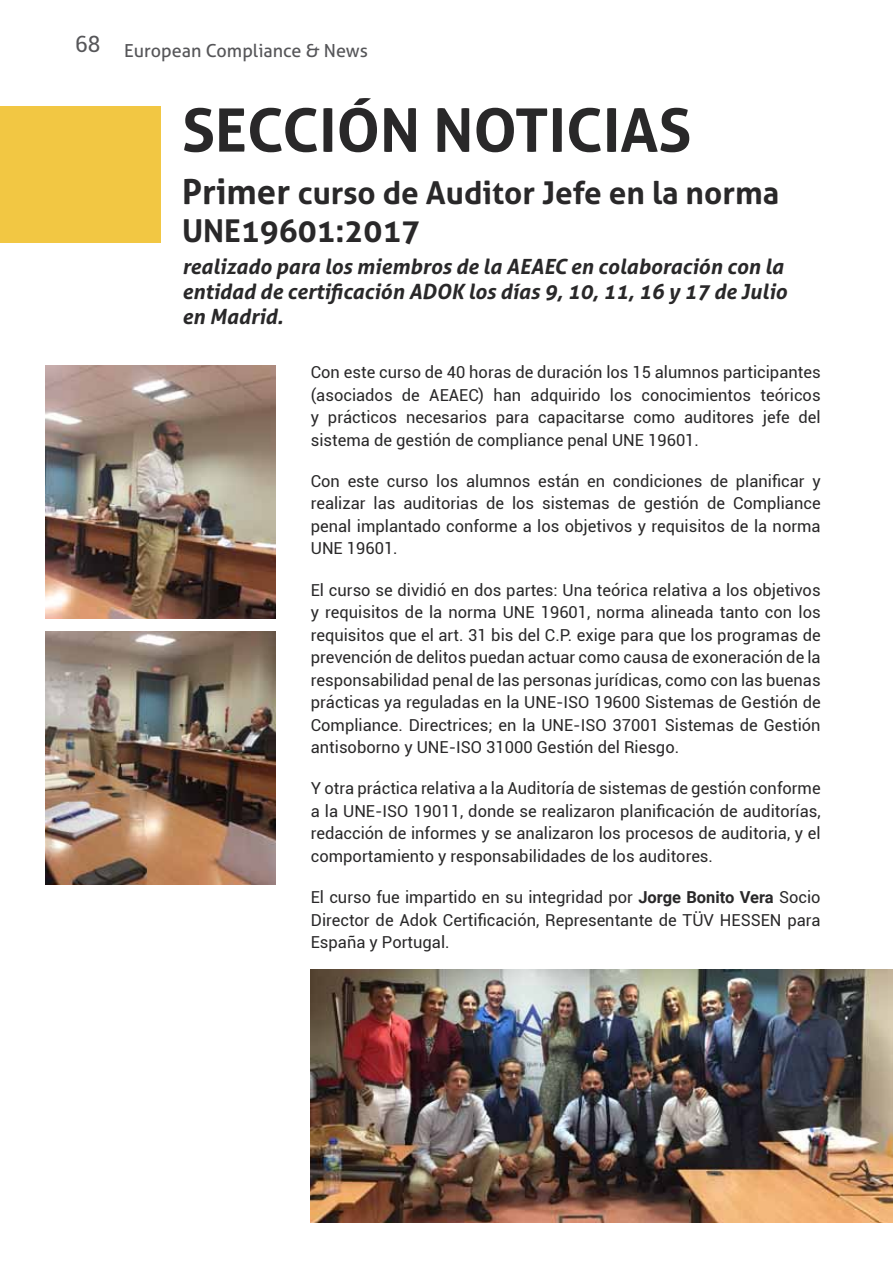
<style>
.page{position:relative;width:893px;height:1263px;background:#fff}
.page>*{position:absolute;margin:0;border:0;box-sizing:border-box;transform-origin:0 0}
.t1{font:700 60px "Aller";color:#292829}
.t2{font:700 31.5px/37.8px "Aller";color:#292829}
.t3{font:italic 700 21px/25.2px "Aller";color:#292829}
.t4{font:18px "Aller";color:#565659}
.t5{font:16.5px/22.5px "Roboto";color:#292829;text-align:justify}
.s1{font-size:34.5px}
.s2{font-weight:700}
</style>
<div class="page">
<img style="left:311px;top:969px;width:582px;height:253px">
<div style="left:0;top:106px;width:161px;height:136px;background:#f2c743"></div>
<img style="left:45px;top:366px;width:231px;height:253px">
<img style="left:45px;top:631px;width:231px;height:253px">
<p class="t4" style="left:75px;top:40px;width:294px"><sup>68</sup> European Compliance &amp; News</p>
<h1 class="t1" style="left:182px;top:93px;width:511px">SECCIÓN NOTICIAS</h1>
<h2 class="t2" style="left:182px;top:174px;width:599px"><span class="s1">Primer</span> curso de Auditor Jefe en la norma<br>UNE19601:2017</h2>
<p class="t3" style="left:182px;top:253px;width:606px">realizado para los miembros de la AEAEC en colaboración con la entidad de certificación ADOK los días 9, 10, 11, 16 y 17 de Julio en Madrid.</p>
<p class="t5" style="left:311px;top:360px;width:511px">Con este curso de 40 horas de duración los 15 alumnos participantes (asociados de AEAEC) han adquirido los conocimientos teóricos y prácticos necesarios para capacitarse como auditores jefe del sistema de gestión de compliance penal UNE 19601.</p>
<p class="t5" style="left:311px;top:469px;width:511px">Con este curso los alumnos están en condiciones de planificar y realizar las auditorias de los sistemas de gestión de Compliance penal implantado conforme a los objetivos y requisitos de la norma UNE 19601.</p>
<p class="t5" style="left:311px;top:578px;width:511px">El curso se dividió en dos partes: Una teórica relativa a los objetivos y requisitos de la norma UNE 19601, norma alineada tanto con los requisitos que el art. 31 bis del C.P. exige para que los programas de prevención de delitos puedan actuar como causa de exoneración de la responsabilidad penal de las personas jurídicas, como con las buenas prácticas ya reguladas en la UNE-ISO 19600 Sistemas de Gestión de Compliance. Directrices; en la UNE-ISO 37001 Sistemas de Gestión antisoborno y UNE-ISO 31000 Gestión del Riesgo.</p>
<p class="t5" style="left:311px;top:777px;width:511px">Y otra práctica relativa a la Auditoría de sistemas de gestión conforme a la UNE-ISO 19011, donde se realizaron planificación de auditorías, redacción de informes y se analizaron los procesos de auditoria, y el comportamiento y responsabilidades de los auditores.</p>
<p class="t5" style="left:311px;top:885px;width:511px">El curso fue impartido en su integridad por <span class="s2">Jorge Bonito Vera</span> Socio Director de Adok Certificación, Representante de TÜV HESSEN para España y Portugal.</p>
</div>
